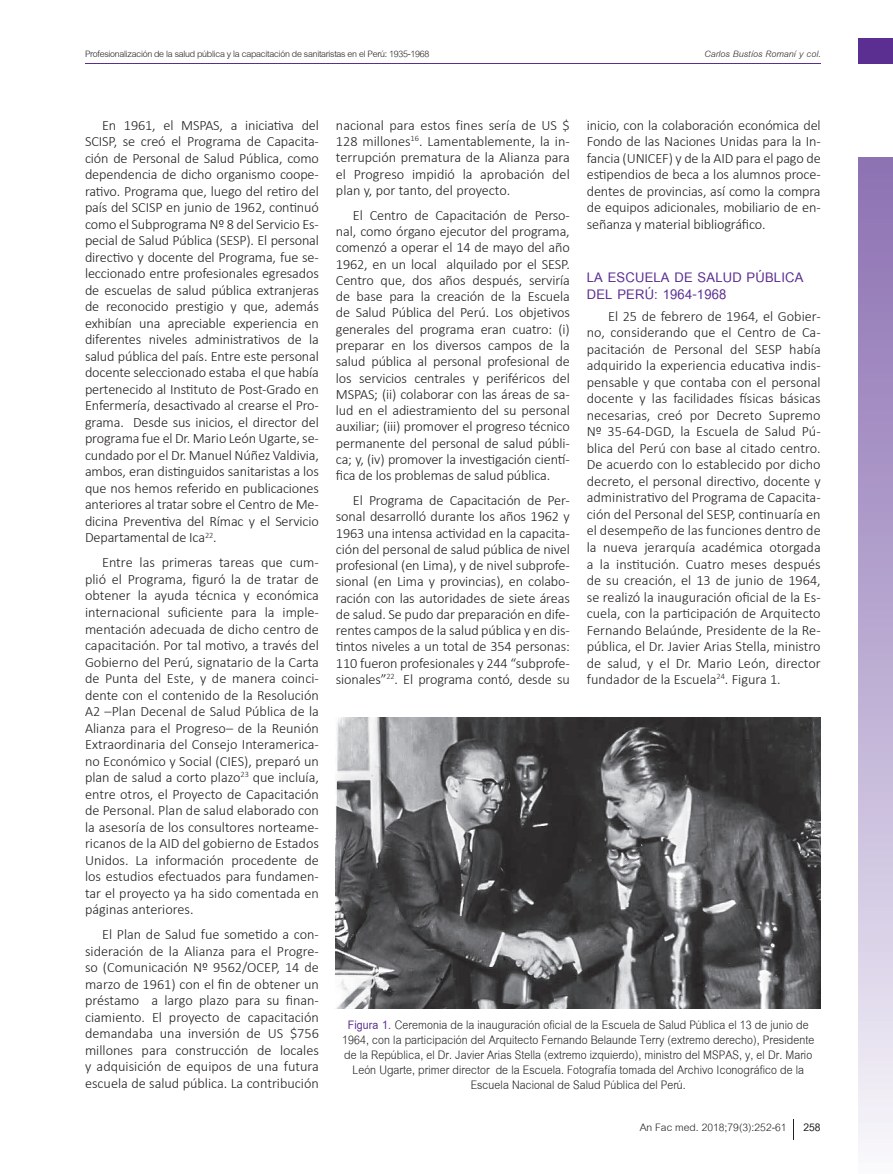
<style>
.page{position:relative;width:893px;height:1174px;background:#fff}
.page>*{position:absolute;margin:0;border:0;box-sizing:border-box;transform-origin:0 0}
.t1{font:700 20.25px/16.5px "Cordia UPC";letter-spacing:.01em;color:#5b2e91}
.t2{font:18px/15px "Cordia UPC";letter-spacing:.005em;color:#231f20;text-align:center;scale:.9 1}
.t3{font:15.75px "Cordia UPC";color:#231f20}
.t4{font:300 14.25px/16.5px "Calibri";letter-spacing:-.01em;color:#231f20;text-align:justify}
.t5{font:13.5px "Cordia UPC";letter-spacing:-.02em;color:#231f20}
.t6{font:italic 13.5px "Cordia UPC";color:#231f20}
.s1{font-weight:700;color:#5b2e91}
.s2{font-weight:700}
</style>
<div class="page">
<div style="left:859px;top:157px;width:34px;height:1017px;background:linear-gradient(to bottom,#896db0,#f4f3f9)"></div>
<div style="left:859px;top:38px;width:34px;height:26px;background:#5b2e91"></div>
<hr style="left:85px;top:63px;width:736px;height:1px;background:#5b2e91">
<img style="left:336px;top:717px;width:485px;height:291px">
<svg style="left:793px;top:1119px;width:1px;height:21px"></svg>
<p class="t5" style="left:85px;top:45px;width:346px">Profesionalización de la salud pública y la capacitación de sanitaristas en el Perú: 1935-1968</p>
<p class="t6" style="left:704px;top:45px;width:118px">Carlos Bustíos Romaní y col.</p>
<p class="t4" style="left:85px;top:117px;width:235px;text-indent:17px">En 1961, el MSPAS, a iniciativa del SCISP, se creó el Programa de Capacita&shy;ción de Personal de Salud Pública, como dependencia de dicho organismo coope&shy;rativo. Programa que, luego del retiro del país del SCISP en junio de 1962, continuó como el Subprograma Nº 8 del Servicio Es&shy;pecial de Salud Pública (SESP). El personal directivo y docente del Programa, fue se&shy;leccionado entre profesionales egresados de escuelas de salud pública extranjeras de reconocido prestigio y que, además exhibían una apreciable experiencia en diferentes niveles administrativos de la salud pública del país. Entre este personal docente seleccionado estaba el que había pertenecido al Instituto de Post-Grado en Enfermería, desactivado al crearse el Pro&shy;grama. Desde sus inicios, el director del programa fue el Dr. Mario León Ugarte, se&shy;cundado por el Dr. Manuel Núñez Valdivia, ambos, eran distinguidos sanitaristas a los que nos hemos referido en publicaciones anteriores al tratar sobre el Centro de Me&shy;dicina Preventiva del Rímac y el Servicio Departamental de Ica<sup>22</sup>.</p>
<p class="t4" style="left:85px;top:554px;width:235px;text-indent:17px">Entre las primeras tareas que cum&shy;plió el Programa, figuró la de tratar de obtener la ayuda técnica y económica internacional suficiente para la imple&shy;mentación adecuada de dicho centro de capacitación. Por tal motivo, a través del Gobierno del Perú, signatario de la Carta de Punta del Este, y de manera coinci&shy;dente con el contenido de la Resolución A2 –Plan Decenal de Salud Pública de la Alianza para el Progreso– de la Reunión Extraordinaria del Consejo Interamerica&shy;no Económico y Social (CIES), preparó un plan de salud a corto plazo<sup>23</sup> que incluía, entre otros, el Proyecto de Capacitación de Personal. Plan de salud elaborado con la asesoría de los consultores norteame&shy;ricanos de la AID del gobierno de Estados Unidos. La información procedente de los estudios efectuados para fundamen&shy;tar el proyecto ya ha sido comentada en páginas anteriores.</p>
<p class="t4" style="left:85px;top:926px;width:235px;text-indent:17px">El Plan de Salud fue sometido a con&shy;sideración de la Alianza para el Progre&shy;so (Comunicación Nº 9562/OCEP, 14 de marzo de 1961) con el fin de obtener un préstamo a largo plazo para su finan&shy;ciamiento. El proyecto de capacitación demandaba una inversión de US $756 millones para construcción de locales y adquisición de equipos de una futura escuela de salud pública. La contribución</p>
<p class="t4" style="left:336px;top:117px;width:235px">nacional para estos fines sería de US $ 128 millones<sup>16</sup>. Lamentablemente, la in&shy;terrupción prematura de la Alianza para el Progreso impidió la aprobación del plan y, por tanto, del proyecto.</p>
<p class="t4" style="left:336px;top:207px;width:235px;text-indent:17px">El Centro de Capacitación de Perso&shy;nal, como órgano ejecutor del programa, comenzó a operar el 14 de mayo del año 1962, en un local alquilado por el SESP.<br>Centro que, dos años después, serviría de base para la creación de la Escuela de Salud Pública del Perú. Los objetivos generales del programa eran cuatro: (i) preparar en los diversos campos de la salud pública al personal profesional de los servicios centrales y periféricos del MSPAS; (ii) colaborar con las áreas de sa&shy;lud en el adiestramiento del su personal auxiliar; (iii) promover el progreso técnico permanente del personal de salud públi&shy;ca; y, (iv) promover la investigación cientí&shy;fica de los problemas de salud pública.</p>
<p class="t4" style="left:336px;top:492px;width:235px;text-indent:17px">El Programa de Capacitación de Per&shy;sonal desarrolló durante los años 1962 y 1963 una intensa actividad en la capacita&shy;ción del personal de salud pública de nivel profesional (en Lima), y de nivel subprofe&shy;sional (en Lima y provincias), en colabo&shy;ración con las autoridades de siete áreas de salud. Se pudo dar preparación en dife&shy;rentes campos de la salud pública y en dis&shy;tintos niveles a un total de 354 personas:<br>110 fueron profesionales y 244 “subprofe&shy;sionales”<sup>22</sup>. El programa contó, desde su</p>
<p class="t4" style="left:587px;top:117px;width:235px">inicio, con la colaboración económica del Fondo de las Naciones Unidas para la In&shy;fancia (UNICEF) y de la AID para el pago de estipendios de beca a los alumnos proce&shy;dentes de provincias, así como la compra de equipos adicionales, mobiliario de en&shy;señanza y material bibliográfico.</p>
<h1 class="t1" style="left:587px;top:270px;width:218px">LA ESCUELA DE SALUD PÚBLICA<br>DEL PERÚ: 1964-1968</h1>
<p class="t4" style="left:587px;top:308px;width:235px;text-indent:21px">El 25 de febrero de 1964, el Gobier&shy;no, considerando que el Centro de Ca&shy;pacitación de Personal del SESP había adquirido la experiencia educativa indis&shy;pensable y que contaba con el personal docente y las facilidades físicas básicas necesarias, creó por Decreto Supremo Nº 35-64-DGD, la Escuela de Salud Pú&shy;blica del Perú con base al citado centro.<br>De acuerdo con lo establecido por dicho decreto, el personal directivo, docente y administrativo del Programa de Capacita&shy;ción del Personal del SESP, continuaría en el desempeño de las funciones dentro de la nueva jerarquía académica otorgada a la institución. Cuatro meses después de su creación, el 13 de junio de 1964, se realizó la inauguración oficial de la Es&shy;cuela, con la participación de Arquitecto Fernando Belaúnde, Presidente de la Re&shy;pública, el Dr. Javier Arias Stella, ministro de salud, y el Dr. Mario León, director fundador de la Escuela<sup>24</sup>. Figura 1.</p>
<p class="t2" style="left:342px;top:1017px;width:526px"><span class="s1">Figura 1.</span> Ceremonia de la inauguración oficial de la Escuela de Salud Pública el 13 de junio de 1964, con la participación del Arquitecto Fernando Belaunde Terry (extremo derecho), Presidente de la República, el Dr. Javier Arias Stella (extremo izquierdo), ministro del MSPAS, y, el Dr. Mario León Ugarte, primer director de la Escuela. Fotografía tomada del Archivo Iconográfico de la Escuela Nacional de Salud Pública del Perú.</p>
<p class="t3" style="left:640px;top:1117px;width:183px">An Fac med. 2018;79(3):252-61 <span class="s2">258</span></p>
</div>
